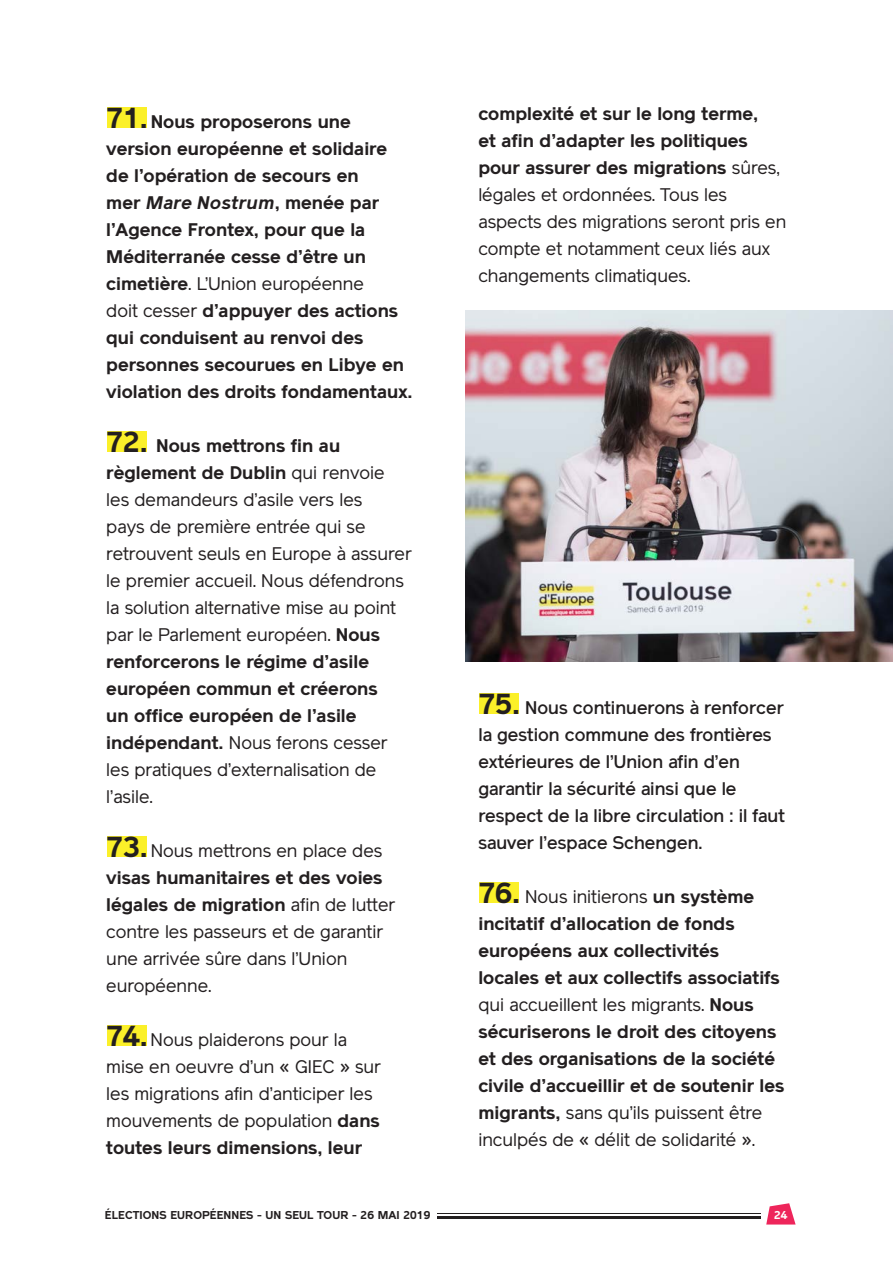
<style>
.page{position:relative;width:893px;height:1263px;background:#fff}
.page>*{position:absolute;margin:0;border:0;box-sizing:border-box;transform-origin:0 0}
.t1{font:18px/27px "Reader";color:#231f20}
.t2{font:700 18px/27px "Reader";color:#231f20}
.t3{font:500 18px/27px "Reader";color:#231f20}
.t4{font:700 11.25px "Reader";letter-spacing:.01em;color:#231f20}
.t5{font:700 11.25px "Reader";color:#fff}
.s1{font-size:28.5px}
.s2{font-style:italic}
.s3{font-weight:400}
.s4{font-weight:700;font-size:28.5px}
.s5{font-weight:700}
</style>
<div class="page">
<div style="left:479px;top:693px;width:39px;height:21px;background:#fbf029"></div>
<div style="left:479px;top:882px;width:39px;height:21px;background:#fbf029"></div>
<div style="left:107px;top:1025px;width:39px;height:21px;background:#fbf029"></div>
<div style="left:107px;top:836px;width:39px;height:21px;background:#fbf029"></div>
<div style="left:107px;top:431px;width:39px;height:21px;background:#fbf029"></div>
<div style="left:107px;top:107px;width:39px;height:21px;background:#fbf029"></div>
<img style="left:466px;top:310px;width:427px;height:351px">
<hr style="left:438px;top:1217px;width:323px;height:2px;background:#231f20">
<hr style="left:438px;top:1213px;width:323px;height:1px;background:#231f20">
<svg style="left:766px;top:1203px;width:30px;height:21px"></svg>
<p class="t2" style="left:106px;top:108px;width:308px"><span class="s1">71.</span>Nous proposerons une version européenne et solidaire de l’opération de secours en<br>mer <span class="s2">Mare Nostrum</span>, menée par l’Agence Frontex, pour que la<br>Méditerranée cesse d’être un cimetière<span class="s3">. L’Union européenne<br>doit cesser</span> d’appuyer des actions qui conduisent au renvoi des personnes secourues en Libye en violation des droits fondamentaux.</p>
<p class="t1" style="left:106px;top:432px;width:307px"><span class="s4">72.</span> <span class="s5">Nous mettrons fin au règlement de Dublin</span> qui renvoie les demandeurs d’asile vers les<br>pays de première entrée qui se retrouvent seuls en Europe à assurer le premier accueil. Nous défendrons la solution alternative mise au point par le Parlement européen. <span class="s5">Nous renforcerons le régime d’asile européen commun et créerons<br>un office européen de l’asile indépendant.</span> Nous ferons cesser les pratiques d’externalisation de l’asile.</p>
<p class="t1" style="left:106px;top:837px;width:290px"><span class="s4">73.</span>Nous mettrons en place des <span class="s5">visas humanitaires et des voies légales de migration</span> afin de lutter contre les passeurs et de garantir une arrivée sûre dans l’Union européenne.</p>
<p class="t1" style="left:106px;top:1026px;width:276px"><span class="s4">74.</span>Nous plaiderons pour la mise en oeuvre d’un « GIEC » sur les migrations afin d’anticiper les mouvements de population <span class="s5">dans toutes leurs dimensions, leur</span></p>
<p class="t1" style="left:478px;top:100px;width:309px"><span class="s5">complexité et sur le long terme,<br>et afin d’adapter les politiques pour assurer des migrations</span> sûres, légales et ordonnées. Tous les aspects des migrations seront pris en compte et notamment ceux liés aux changements climatiques.</p>
<p class="t3" style="left:478px;top:694px;width:308px"><span class="s4">75.</span> Nous continuerons à renforcer la gestion commune des frontières extérieures de l’Union afin d’en garantir la sécurité ainsi que le respect de la libre circulation : il faut sauver l’espace Schengen.</p>
<p class="t2" style="left:478px;top:883px;width:308px"><span class="s1">76.</span> <span class="s3">Nous initierons</span> un système incitatif d’allocation de fonds européens aux collectivités<br>locales et aux collectifs associatifs <span class="s3">qui accueillent les migrants.</span> Nous sécuriserons le droit des citoyens et des organisations de la société civile d’accueillir et de soutenir les migrants, <span class="s3">sans qu’ils puissent être inculpés de « délit de solidarité ».</span></p>
<p class="t4" style="left:105px;top:1209px;width:327px">ÉLECTIONS EUROPÉENNES - UN SEUL TOUR - 26 MAI 2019</p>
<p class="t5" style="left:774px;top:1208px;width:15px">24</p>
</div>
